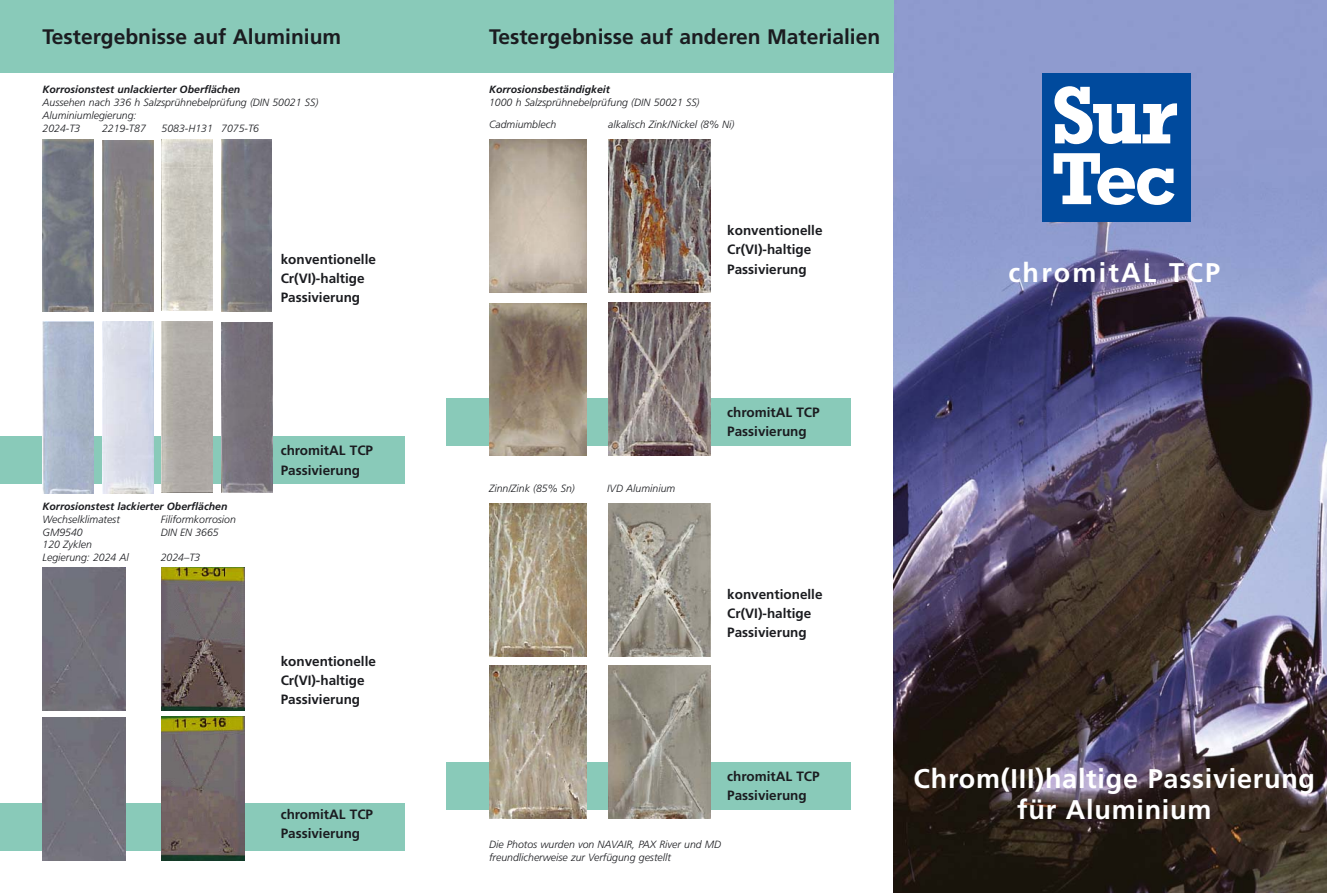
<style>
.page{position:relative;width:1327px;height:893px;background:#fff}
.page>*{position:absolute;margin:0;border:0;box-sizing:border-box;transform-origin:0 0}
.t1{font:700 27px/32px "Frutiger";letter-spacing:.03em;color:#fff;text-align:center}
.t2{font:700 27px "Frutiger";letter-spacing:.085em;color:#fff}
.t3{font:700 21px "Frutiger";color:#1b1c20}
.t4{font:700 13.5px/19.2px "Frutiger";color:#1b1c20}
.t5{font:italic 300 10.5px/12.8px "Frutiger";color:#1b1c20}
.t6{font:italic 700 10.5px "Frutiger";color:#1b1c20}
</style>
<div class="page">
<div style="left:0;top:803px;width:404px;height:47px;background:#89cab9"></div>
<div style="left:0;top:436px;width:404px;height:48px;background:#89cab9"></div>
<img style="left:893px;top:0;width:433px;height:893px">
<div style="left:1042px;top:73px;width:149px;height:149px;background:#004a9d"></div>
<svg style="left:1054px;top:86px;width:123px;height:58px"></svg>
<svg style="left:1053px;top:153px;width:121px;height:52px"></svg>
<div style="left:0;top:0;width:893px;height:73px;background:#89cab9"></div>
<img style="left:43px;top:140px;width:51px;height:172px">
<img style="left:102px;top:140px;width:51px;height:172px">
<svg style="left:212px;top:140px;width:1px;height:171px"></svg>
<img style="left:162px;top:140px;width:50px;height:171px">
<img style="left:221px;top:140px;width:51px;height:172px">
<img style="left:43px;top:321px;width:51px;height:173px">
<img style="left:102px;top:321px;width:51px;height:173px">
<img style="left:162px;top:321px;width:51px;height:171px">
<img style="left:221px;top:322px;width:51px;height:170px">
<div style="left:43px;top:567px;width:82px;height:143px;background:#71717b"></div>
<img style="left:162px;top:567px;width:82px;height:143px">
<div style="left:43px;top:718px;width:82px;height:142px;background:#71717c"></div>
<img style="left:162px;top:717px;width:82px;height:143px">
<div style="left:446px;top:398px;width:404px;height:48px;background:#89cab9"></div>
<img style="left:489px;top:140px;width:98px;height:153px">
<img style="left:608px;top:140px;width:102px;height:153px">
<img style="left:489px;top:303px;width:98px;height:152px">
<img style="left:608px;top:302px;width:102px;height:153px">
<div style="left:446px;top:762px;width:404px;height:47px;background:#89cab9"></div>
<img style="left:489px;top:504px;width:98px;height:152px">
<img style="left:608px;top:503px;width:102px;height:153px">
<img style="left:489px;top:666px;width:98px;height:153px">
<img style="left:608px;top:666px;width:102px;height:153px">
<h2 class="t3" style="left:43px;top:28px;width:300px">Testergebnisse auf Aluminium</h2>
<h2 class="t3" style="left:489px;top:28px;width:393px">Testergebnisse auf anderen Materialien</h2>
<p class="t6" style="left:43px;top:85px;width:199px">Korrosionstest unlackierter Oberflächen</p>
<p class="t5" style="left:43px;top:97px;width:277px">Aussehen nach 336 h Salzsprühnebelprüfung (DIN 50021 SS)</p>
<p class="t5" style="left:43px;top:110px;width:95px">Aluminiumlegierung:<br>2024-T3</p>
<p class="t5" style="left:102px;top:122px;width:45px">2219-T87</p>
<p class="t5" style="left:162px;top:122px;width:99px">5083-H131 7075-T6</p>
<p class="t4" style="left:281px;top:251px;width:97px">konventionelle<br>Cr(VI)-haltige<br>Passivierung</p>
<p class="t6" style="left:489px;top:85px;width:122px">Korrosionsbeständigkeit</p>
<p class="t5" style="left:489px;top:97px;width:212px">1000 h Salzsprühnebelprüfung (DIN 50021 SS)</p>
<p class="t5" style="left:489px;top:119px;width:69px">Cadmiumblech</p>
<p class="t5" style="left:608px;top:119px;width:128px">alkalisch Zink/Nickel (8% Ni)</p>
<p class="t4" style="left:727px;top:222px;width:97px">konventionelle<br>Cr(VI)-haltige<br>Passivierung</p>
<h1 class="t2" style="left:1008px;top:261px;width:213px">chromitAL TCP</h1>
<p class="t6" style="left:43px;top:502px;width:186px">Korrosionstest lackierter Oberflächen</p>
<p class="t5" style="left:43px;top:514px;width:88px">Wechselklimatest<br>GM9540<br>120 Zyklen<br>Legierung: 2024 Al</p>
<p class="t5" style="left:161px;top:514px;width:77px">Filiformkorrosion<br>DIN EN 3665</p>
<p class="t5" style="left:161px;top:552px;width:41px">2024–T3</p>
<p class="t4" style="left:281px;top:442px;width:94px">chromitAL TCP<br>Passivierung</p>
<p class="t4" style="left:281px;top:653px;width:97px">konventionelle<br>Cr(VI)-haltige<br>Passivierung</p>
<p class="t4" style="left:281px;top:806px;width:94px">chromitAL TCP<br>Passivierung</p>
<p class="t5" style="left:489px;top:483px;width:87px">Zinn/Zink (85% Sn)</p>
<p class="t5" style="left:607px;top:483px;width:69px">IVD Aluminium</p>
<p class="t4" style="left:727px;top:404px;width:94px">chromitAL TCP<br>Passivierung</p>
<p class="t4" style="left:727px;top:586px;width:97px">konventionelle<br>Cr(VI)-haltige<br>Passivierung</p>
<p class="t4" style="left:727px;top:767px;width:94px">chromitAL TCP<br>Passivierung</p>
<p class="t5" style="left:489px;top:839px;width:234px">Die Photos wurden von NAVAIR, PAX River und MD freundlicherweise zur Verfügung gestellt</p>
<h1 class="t1" style="left:913px;top:764px;width:403px">Chrom(III)haltige Passivierung für Aluminium</h1>
</div>
